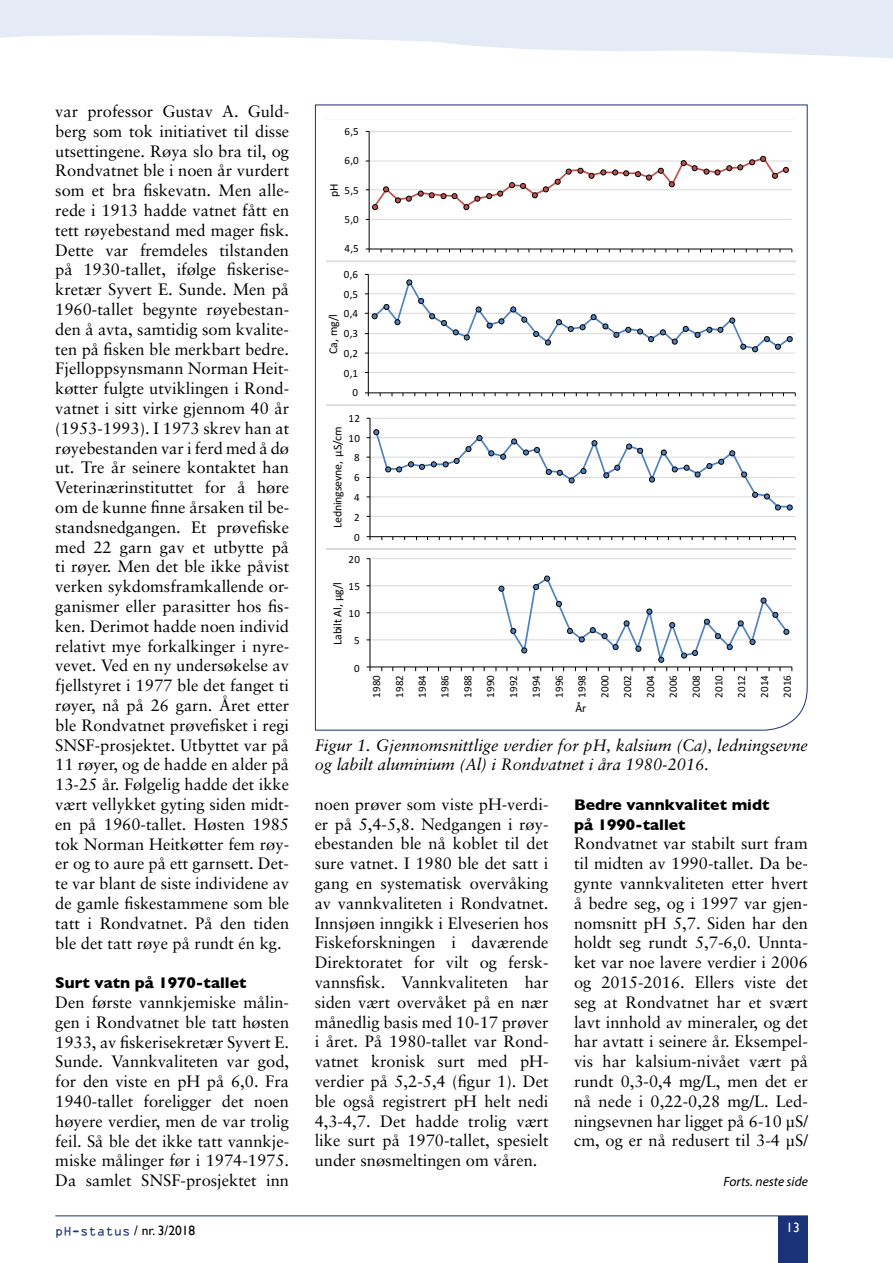
<style>
.page{position:relative;width:893px;height:1263px;background:#fff}
.page>*{position:absolute;margin:0;border:0;box-sizing:border-box;transform-origin:0 0}
.t1{font:16.5px/19.8px "Sabon";color:#000;text-align:justify}
.t2{font:italic 16.5px/19.8px "Sabon";color:#000}
.t3{font:700 15.75px/19.8px "Gill Sans";color:#000}
.t4{font:13.5px/23.2px "Times New Roman";color:#000}
.t5{font:700 13.5px "Times New Roman";color:#000}
.t6{font:13.5px "Gill Sans";color:#000}
.t7{font:italic 13.5px "Myriad Pro";color:#000}
.t8{font:13.5px "Gill Sans";color:#fff}
.t9{font:11.85px "Calibri";letter-spacing:-.015em;color:#000}
.t10{font:11.1px "Calibri";color:#000}
.t11{font:10.95px/22.8px "Calibri";letter-spacing:.03em;color:#000;text-align:justify}
.s1{font-family:"OCR Aby BT";color:#193278}
</style>
<div class="page">
<div style="left:778px;top:1216px;width:30px;height:47px;background:#193278"></div>
<hr style="left:55px;top:1215px;width:753px;height:1px;background:#193278">
<svg style="left:0;top:0;width:893px;height:58px;fill:#e4eaf6"></svg>
<svg style="left:315px;top:104px;width:493px;height:627px"></svg>
<p class="t1" style="left:55px;top:101px;width:235px">var professor Gustav A. Guld&shy;berg som tok initiativet til disse utsettingene. Røya slo bra til, og Rondvatnet ble i noen år vurdert som et bra fiskevatn. Men alle&shy;rede i 1913 hadde vatnet fått en tett røyebestand med mager fisk.<br>Dette var fremdeles tilstanden på 1930-tallet, ifølge fiskerise&shy;kretær Syvert E. Sunde. Men på 1960-tallet begynte røyebestan&shy;den å avta, samtidig som kvalite&shy;ten på fisken ble merkbart bedre.<br>Fjelloppsynsmann Norman Heit&shy;køtter fulgte utviklingen i Rond&shy;vatnet i sitt virke gjennom 40 år (1953-1993). I 1973 skrev han at røyebestanden var i ferd med å dø ut. Tre år seinere kontaktet han Veterinærinstituttet for å høre om de kunne finne årsaken til be&shy;standsnedgangen. Et prøvefiske med 22 garn gav et utbytte på ti røyer. Men det ble ikke påvist verken sykdomsframkallende or&shy;ganismer eller parasitter hos fis&shy;ken. Derimot hadde noen individ relativt mye forkalkinger i nyre&shy;vevet. Ved en ny undersøkelse av fjellstyret i 1977 ble det fanget ti røyer, nå på 26 garn. Året etter ble Rondvatnet prøvefisket i regi SNSF-prosjektet. Utbyttet var på 11 røyer, og de hadde en alder på 13-25 år. Følgelig hadde det ikke vært vellykket gyting siden midt&shy;en på 1960-tallet. Høsten 1985 tok Norman Heitkøtter fem røy&shy;er og to aure på ett garnsett. Det&shy;te var blant de siste individene av de gamle fiskestammene som ble tatt i Rondvatnet. På den tiden ble det tatt røye på rundt én kg.</p>
<p class="t3" style="left:55px;top:973px;width:193px">Surt vatn på 1970-tallet</p>
<p class="t1" style="left:55px;top:992px;width:235px">Den første vannkjemiske målin&shy;gen i Rondvatnet ble tatt høsten 1933, av fiskerisekretær Syvert E.<br>Sunde. Vannkvaliteten var god, for den viste en pH på 6,0. Fra 1940-tallet foreligger det noen høyere verdier, men de var trolig feil. Så ble det ikke tatt vannkje&shy;miske målinger før i 1974-1975.<br>Da samlet SNSF-prosjektet inn</p>
<p class="t11" style="left:345px;top:119px;width:16px">6,5</p>
<p class="t11" style="left:345px;top:149px;width:16px">6,0</p>
<p class="t9" style="left:326px;top:197px;width:15px;rotate:-90deg">pH</p>
<p class="t10" style="left:345px;top:182px;width:16px">5,5</p>
<p class="t10" style="left:345px;top:212px;width:16px">5,0</p>
<p class="t10" style="left:345px;top:241px;width:16px">4,5</p>
<p class="t11" style="left:344px;top:263px;width:16px">0,6</p>
<p class="t10" style="left:344px;top:286px;width:16px">0,5</p>
<p class="t11" style="left:344px;top:302px;width:16px">0,4</p>
<p class="t9" style="left:325px;top:354px;width:41px;rotate:-90deg">Ca, mg/l</p>
<p class="t10" style="left:344px;top:326px;width:16px">0,3</p>
<p class="t11" style="left:344px;top:342px;width:16px">0,2</p>
<p class="t10" style="left:344px;top:365px;width:16px">0,1</p>
<p class="t11" style="left:352px;top:381px;width:7px">0</p>
<p class="t10" style="left:348px;top:411px;width:13px">12</p>
<p class="t9" style="left:329px;top:528px;width:103px;rotate:-90deg">Ledningsevne, µS/cm</p>
<p class="t10" style="left:348px;top:430px;width:13px">10</p>
<p class="t11" style="left:354px;top:446px;width:7px">8</p>
<p class="t10" style="left:354px;top:470px;width:7px">6</p>
<p class="t11" style="left:354px;top:486px;width:7px">4</p>
<p class="t10" style="left:354px;top:509px;width:7px">2</p>
<p class="t11" style="left:354px;top:525px;width:7px">0</p>
<p class="t11" style="left:348px;top:547px;width:13px">20</p>
<p class="t9" style="left:329px;top:645px;width:65px;rotate:-90deg">Labilt Al, µg/l</p>
<p class="t11" style="left:348px;top:575px;width:13px">15</p>
<p class="t10" style="left:348px;top:606px;width:13px">10</p>
<p class="t10" style="left:354px;top:633px;width:7px">5</p>
<p class="t11" style="left:354px;top:656px;width:7px">0</p>
<p class="t11" style="left:365px;top:698px;width:24px;rotate:-90deg">1980<br>1982<br>1984<br>1986<br>1988<br>1990<br>1992<br>1994<br>1996<br>1998<br>2000<br>2002<br>2004<br>2006<br>2008<br>2010<br>2012<br>2014<br>2016</p>
<p class="t9" style="left:575px;top:700px;width:12px">År</p>
<p class="t2" style="left:315px;top:735px;width:495px">Figur 1. Gjennomsnittlige verdier for pH, kalsium (Ca), ledningsevne og labilt aluminium (Al) i Rondvatnet i åra 1980-2016.</p>
<p class="t3" style="left:574px;top:794px;width:197px">Bedre vannkvalitet midt på 1990-tallet</p>
<p class="t1" style="left:574px;top:833px;width:235px">Rondvatnet var stabilt surt fram til midten av 1990-tallet. Da be&shy;gynte vannkvaliteten etter hvert å bedre seg, og i 1997 var gjen&shy;nomsnitt pH 5,7. Siden har den holdt seg rundt 5,7-6,0. Unnta&shy;ket var noe lavere verdier i 2006 og 2015-2016. Ellers viste det seg at Rondvatnet har et svært lavt innhold av mineraler, og det har avtatt i seinere år. Eksempel&shy;vis har kalsium-nivået vært på rundt 0,3-0,4 mg/L, men det er nå nede i 0,22-0,28 mg/L. Led&shy;ningsevnen har ligget på 6-10 µS/ cm, og er nå redusert til 3-4 µS/</p>
<p class="t7" style="left:723px;top:1173px;width:86px">Forts. neste side</p>
<p class="t4" style="left:319px;top:738px;width:489px">Figur 1. Gjennomsnittlige verdier for pH, kalsium (Ca), ledningsevne og labilt aluminium (Al) i Rondvatnet i åra 1980-2016.</p>
<p class="t1" style="left:315px;top:794px;width:235px">noen prøver som viste pH-verdi&shy;er på 5,4-5,8. Nedgangen i røy&shy;ebestanden ble nå koblet til det sure vatnet. I 1980 ble det satt i gang en systematisk overvåking av vannkvaliteten i Rondvatnet.<br>Innsjøen inngikk i Elveserien hos Fiskeforskningen i daværende Direktoratet for vilt og fersk&shy;vannsfisk. Vannkvaliteten har siden vært overvåket på en nær månedlig basis med 10-17 prøver i året. På 1980-tallet var Rond&shy;vatnet kronisk surt med pH&shy;verdier på 5,2-5,4 (figur 1). Det ble også registrert pH helt nedi 4,3-4,7. Det hadde trolig vært like surt på 1970-tallet, spesielt under snøsmeltingen om våren.</p>
<p class="t5" style="left:319px;top:828px;width:224px">Bedre vannkvalitet midt på 1990-tallet</p>
<p class="t4" style="left:319px;top:858px;width:487px">Rondvatnet var stabilt surt fram til midten av 1990-tallet. Da begynte vannkvaliteten etter</p>
<p class="t6" style="left:55px;top:1222px;width:142px"><span class="s1">pH-status</span> / nr. 3/2018</p>
<p class="t8" style="left:786px;top:1220px;width:15px">13</p>
</div>
